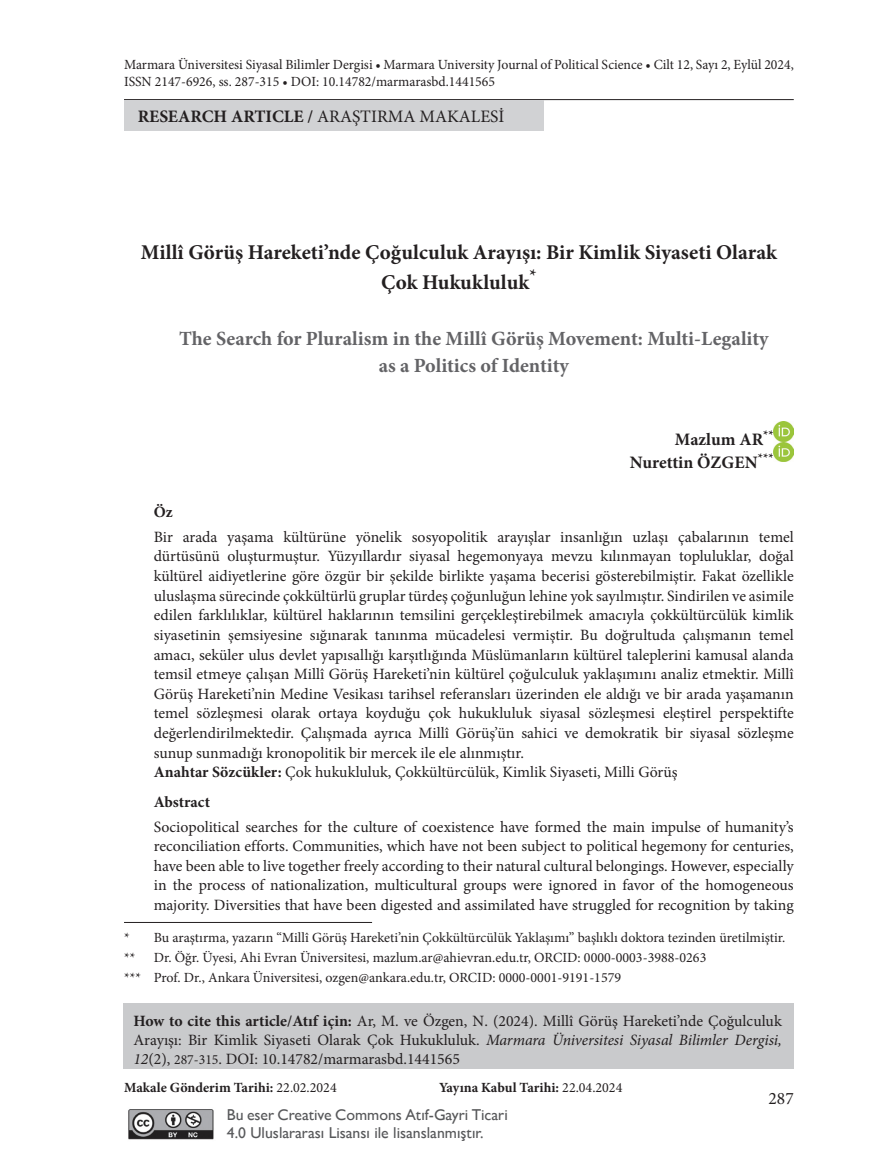
<style>
.page{position:relative;width:893px;height:1166px;background:#fff}
.page>*{position:absolute;margin:0;border:0;box-sizing:border-box;transform-origin:0 0}
.t1{font:700 21px/30.1px "Minion Pro";color:#231f20;text-align:center}
.h1_1{font:700 20.12px/26.6px "Minion Pro";color:#636366;text-align:center}
.t2{font:17.5px "Minion Pro";color:#231f20}
.author{font:700 17.5px/23.1px "Minion Pro";color:#231f20;text-align:right}
.AbstractTxtTR{font:15.75px/19.6px "Minion Pro";color:#231f20;text-align:justify}
.t3{font:15.75px/17.5px "Gill Sans TR";color:#57585a}
.AbstractH{font:700 15.75px "Minion Pro";color:#231f20}
.footnotes{font:14px/16.8px "Minion Pro";color:#231f20}
.t4{font:700 14px "Minion Pro";color:#231f20}
.s1{font-weight:700}
.s2{font-style:italic}
.s3{font-size:14px}
.s4{font-weight:400}
</style>
<div class="page">
<hr style="left:124px;top:99px;width:670px;height:1px;background:#231f20">
<div style="left:124px;top:100px;width:419px;height:31px;background:#d1d2d4"></div>
<img style="left:128px;top:1109px;width:86px;height:31px">
<div style="left:124px;top:1003px;width:670px;height:65px;background:#c9cacc"></div>
<img style="left:774px;top:421px;width:20px;height:41px">
<hr style="left:124px;top:922px;width:248px;height:1px;background:#231f20">
<p class="footnotes" style="left:124px;top:56px;width:671px">Marmara Üniversitesi Siyasal Bilimler Dergisi • Marmara University Journal of Political Science • Cilt 12, Sayı 2, Eylül 2024,<br>ISSN 2147-6926, ss. 287-315 • DOI: 10.14782/marmarasbd.1441565</p>
<p class="t2" style="left:138px;top:105px;width:368px"><span class="s1">RESEARCH ARTICLE /</span> ARAŞTIRMA MAKALESİ</p>
<p class="t1" style="left:141px;top:237px;width:638px">Millî Görüş Hareketi’nde Çoğulculuk Arayışı: Bir Kimlik Siyaseti Olarak<br>Çok Hukukluluk<sup>*</sup></p>
<p class="h1_1" style="left:179px;top:325px;width:591px">The Search for Pluralism in the Millî Görüş Movement: Multi-Legality as a Politics of Identity</p>
<p class="author" style="left:630px;top:427px;width:145px">Mazlum AR<sup>**<br></sup>Nurettin ÖZGEN<sup>***</sup></p>
<p class="AbstractH" style="left:154px;top:501px;width:21px">Öz</p>
<p class="AbstractTxtTR" style="left:154px;top:527px;width:641px">Bir arada yaşama kültürüne yönelik sosyopolitik arayışlar insanlığın uzlaşı çabalarının temel dürtüsünü oluşturmuştur. Yüzyıllardır siyasal hegemonyaya mevzu kılınmayan topluluklar, doğal kültürel aidiyetlerine göre özgür bir şekilde birlikte yaşama becerisi gösterebilmiştir. Fakat özellikle uluslaşma sürecinde çokkültürlü gruplar türdeş çoğunluğun lehine yok sayılmıştır. Sindirilen ve asimile edilen farklılıklar, kültürel haklarının temsilini gerçekleştirebilmek amacıyla çokkültürcülük kimlik siyasetinin şemsiyesine sığınarak tanınma mücadelesi vermiştir. Bu doğrultuda çalışmanın temel amacı, seküler ulus devlet yapısallığı karşıtlığında Müslümanların kültürel taleplerini kamusal alanda temsil etmeye çalışan Millî Görüş Hareketi’nin kültürel çoğulculuk yaklaşımını analiz etmektir. Millî Görüş Hareketi’nin Medine Vesikası tarihsel referansları üzerinden ele aldığı ve bir arada yaşamanın temel sözleşmesi olarak ortaya koyduğu çok hukukluluk siyasal sözleşmesi eleştirel perspektifte değerlendirilmektedir. Çalışmada ayrıca Millî Görüş’ün sahici ve demokratik bir siyasal sözleşme sunup sunmadığı kronopolitik bir mercek ile ele alınmıştır.</p>
<p class="AbstractTxtTR" style="left:154px;top:762px;width:525px"><span class="s1">Anahtar Sözcükler:</span> Çok hukukluluk, Çokkültürcülük, Kimlik Siyaseti, Milli Görüş</p>
<p class="AbstractH" style="left:154px;top:791px;width:58px">Abstract</p>
<p class="AbstractTxtTR" style="left:154px;top:817px;width:641px">Sociopolitical searches for the culture of coexistence have formed the main impulse of humanity’s reconciliation efforts. Communities, which have not been subject to political hegemony for centuries, have been able to live together freely according to their natural cultural belongings. However, especially in the process of nationalization, multicultural groups were ignored in favor of the homogeneous majority. Diversities that have been digested and assimilated have struggled for recognition by taking</p>
<p class="footnotes" style="left:124px;top:929px;width:663px">* Bu araştırma, yazarın “Millî Görüş Hareketi’nin Çokkültürcülük Yaklaşımı” başlıklı doktora tezinden üretilmiştir.</p>
<p class="footnotes" style="left:124px;top:949px;width:13px">**</p>
<p class="footnotes" style="left:154px;top:949px;width:554px">Dr. Öğr. Üyesi, Ahi Evran Üniversitesi, mazlum.ar@ahievran.edu.tr, ORCID: 0000-0003-3988-0263</p>
<p class="footnotes" style="left:124px;top:969px;width:499px">*** Prof. Dr., Ankara Üniversitesi, ozgen@ankara.edu.tr, ORCID: 0000-0001-9191-1579</p>
<p class="AbstractTxtTR" style="left:133px;top:1011px;width:650px;line-height:18.9px"><span class="s1">How to cite this article/Atıf için:</span> Ar, M. ve Özgen, N. (2024). Millî Görüş Hareketi’nde Çoğulculuk Arayışı: Bir Kimlik Siyaseti Olarak Çok Hukukluluk. <span class="s2">Marmara Üniversitesi Siyasal Bilimler Dergisi, 12</span>(2), <span class="s3">287-315</span>. DOI: 10.14782/marmarasbd.1441565</p>
<p class="t4" style="left:124px;top:1077px;width:214px">Makale Gönderim Tarihi: <span class="s4">22.02.2024</span></p>
<p class="t4" style="left:439px;top:1077px;width:185px">Yayına Kabul Tarihi: <span class="s4">22.04.2024</span></p>
<p class="t3" style="left:227px;top:1106px;width:282px">Bu eser Creative Commons Atıf-Gayri Ticari<br>4.0 Uluslararası Lisansı ile lisanslanmıştır.</p>
<p class="t2" style="left:769px;top:1087px;width:27px">287</p>
</div>
